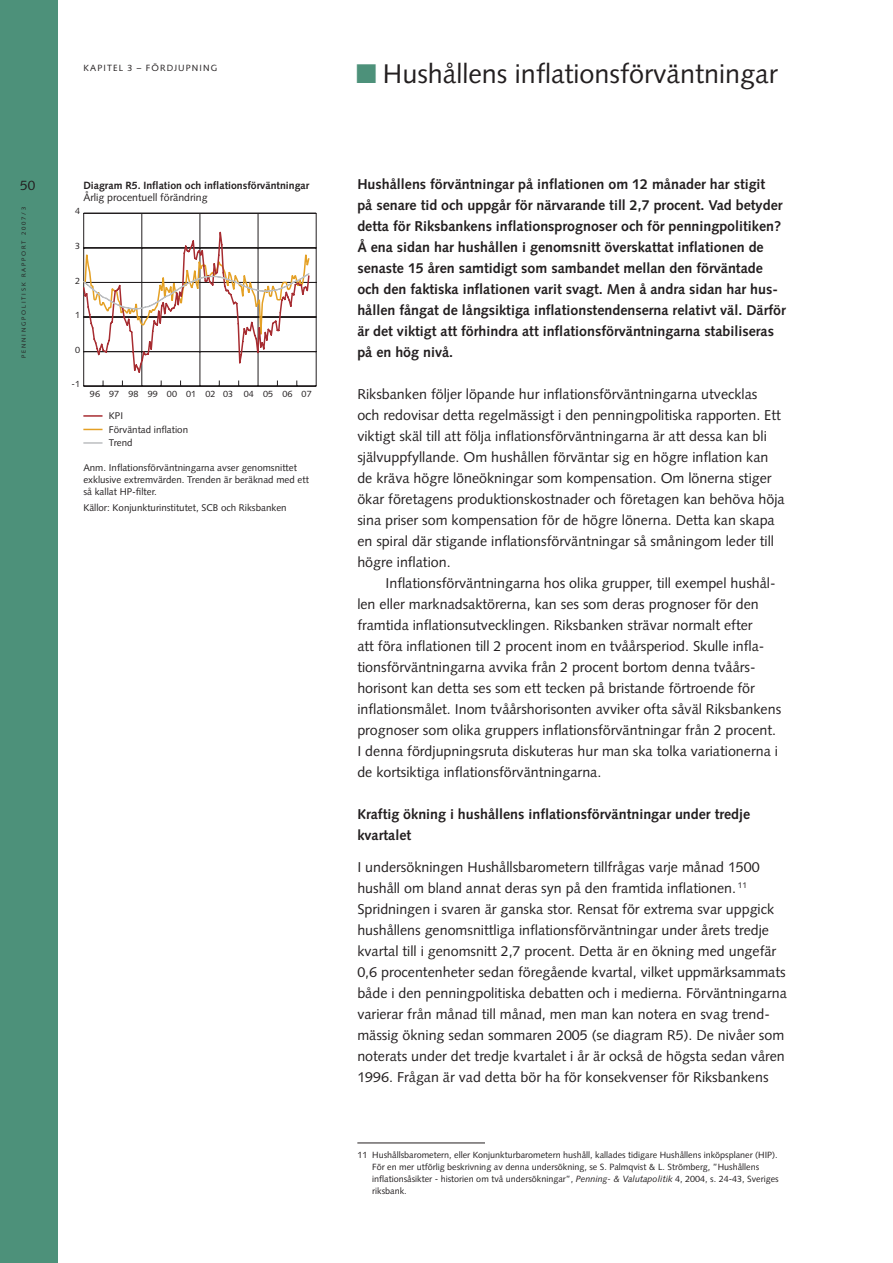
<style>
.page{position:relative;width:893px;height:1263px;background:#fff}
.page>*{position:absolute;margin:0;border:0;box-sizing:border-box;transform-origin:0 0}
.t1{font:27px "Syntax";color:#231f20}
.t2{font:14.25px/21px "Syntax";color:#231f20}
.t3{font:700 14.25px/21px "Syntax";color:#231f20}
.t4{font:13.5px "Syntax";color:#231f20}
.t5{font:700 10.5px "Syntax";color:#231f20}
.t6{font:10.5px "Syntax";color:#231f20}
.t7{font:9.75px/12px "Syntax";color:#231f20}
.t8{font:9px/12px "Syntax";color:#231f20}
.t9{font:9px "Syntax";letter-spacing:.125em;color:#231f20}
.t10{font:6px "Syntax";letter-spacing:.3em;color:#231f20}
.s1{color:#4d917a}
.s2{font-style:italic}
</style>
<div class="page">
<div style="left:0;top:0;width:57px;height:1263px;background:#4d917a"></div>
<hr style="left:141px;top:213px;width:1px;height:173px;background:#231f20">
<hr style="left:200px;top:213px;width:1px;height:173px;background:#231f20">
<hr style="left:258px;top:213px;width:1px;height:173px;background:#231f20">
<hr style="left:83px;top:213px;width:1px;height:173px;background:#231f20">
<hr style="left:316px;top:213px;width:1px;height:173px;background:#231f20">
<hr style="left:84px;top:351px;width:232px;height:1px;background:#231f20">
<hr style="left:84px;top:317px;width:232px;height:1px;background:#231f20">
<hr style="left:84px;top:282px;width:232px;height:1px;background:#231f20">
<hr style="left:84px;top:248px;width:232px;height:1px;background:#231f20">
<svg style="left:83px;top:231px;width:227px;height:143px"></svg>
<hr style="left:84px;top:213px;width:232px;height:1px;background:#231f20">
<hr style="left:84px;top:386px;width:232px;height:1px;background:#231f20">
<svg style="left:83px;top:442px;width:19px;height:2px"></svg>
<svg style="left:83px;top:429px;width:19px;height:1px"></svg>
<svg style="left:83px;top:415px;width:19px;height:2px"></svg>
<hr style="left:357px;top:1143px;width:128px;height:1px;background:#231f20">
<p class="t9" style="left:83px;top:64px;width:135px">KAPITEL 3 – FÖRDJUPNING</p>
<p class="t4" style="left:20px;top:180px;width:17px">50</p>
<p class="t10" style="left:21px;top:358px;width:153px;rotate:-90deg">PENNINGPOLITISK RAPPORT 2007/3</p>
<p class="t5" style="left:83px;top:181px;width:227px">Diagram R5. Inflation och inflationsförväntningar</p>
<p class="t6" style="left:83px;top:193px;width:126px">Årlig procentuell förändring</p>
<p class="t8" style="left:75px;top:206px;width:7px">4</p>
<p class="t8" style="left:75px;top:241px;width:7px">3</p>
<p class="t8" style="left:75px;top:275px;width:7px">2</p>
<p class="t8" style="left:75px;top:310px;width:7px">1</p>
<p class="t8" style="left:75px;top:344px;width:7px">0</p>
<p class="t8" style="left:71px;top:379px;width:10px">-1</p>
<p class="t8" style="left:90px;top:388px;width:223px">96 97 98 99 00 01 02 03 04 05 06 07</p>
<p class="t7" style="left:109px;top:410px;width:16px">KPI</p>
<p class="t7" style="left:109px;top:438px;width:25px">Trend</p>
<p class="t7" style="left:109px;top:424px;width:81px">Förväntad inflation</p>
<p class="t7" style="left:83px;top:462px;width:227px">Anm. Inflationsförväntningarna avser genomsnittet exklusive extremvärden. Trenden är beräknad med ett så kallat HP-filter.</p>
<p class="t7" style="left:83px;top:503px;width:205px">Källor: Konjunkturinstitutet, SCB och Riksbanken</p>
<h1 class="t1" style="left:356px;top:63px;width:423px"><span class="s1">■</span> Hushållens inflationsförväntningar</h1>
<p class="t3" style="left:357px;top:175px;width:430px">Hushållens förväntningar på inflationen om 12 månader har stigit<br>på senare tid och uppgår för närvarande till 2,7 procent. Vad betyder detta för Riksbankens inflationsprognoser och för penningpolitiken?<br>Å ena sidan har hushållen i genomsnitt överskattat inflationen de<br>s enaste 15 åren samtidigt som sambandet mellan den förväntade och den faktiska inflationen varit svagt. Men å andra sidan har hus&shy;hållen fångat de långsiktiga inflationstendenserna relativt väl. Därför är det viktigt att förhindra att inflationsförväntningarna stabiliseras på en hög nivå.</p>
<p class="t2" style="left:357px;top:385px;width:429px">Riksbanken följer löpande hur inflationsförväntningarna utvecklas<br>och redovisar detta regelmässigt i den penningpolitiska rapporten. Ett viktigt skäl till att följa inflationsförväntningarna är att dessa kan bli självuppfyllande. Om hushållen förväntar sig en högre inflation kan de kräva högre löneökningar som kompensation. Om lönerna stiger ökar företagens produktionskostnader och företagen kan behöva höja sina priser som kompensation för de högre lönerna. Detta kan skapa en spiral där stigande inflationsförväntningar så småningom leder till högre inflation.</p>
<p class="t2" style="left:357px;top:574px;width:425px;text-indent:28px">Inflationsförväntningarna hos olika grupper, till exempe l hushål&shy;len eller marknadsaktörerna, kan ses som deras prognoser för den framtida inflationsutvecklingen. Riksbanken strävar normalt efter<br>att föra inflationen till 2 procent inom en tvåårsperiod. Skulle infla&shy;tionsförväntningarna avvika från 2 procent bortom denna tvåårs&shy;horisont kan detta ses som ett tecken på bristande förtroende för inflations målet. Inom tvåårshorisonten avviker ofta såväl Riksbankens prognose r som olika gruppers inflationsförväntningar från 2 procent.<br>I denna fördjupningsruta diskuteras hur man ska tolka variationerna i de kortsiktiga inflationsförväntningarna.</p>
<p class="t3" style="left:357px;top:805px;width:394px">Kraftig ökning i hushållens inflationsförväntningar under tredje kvartalet</p>
<p class="t2" style="left:357px;top:858px;width:431px">I undersökningen Hushållsbarometern tillfrågas varje månad 1500 hushåll om bland annat deras syn på den framtida inflationen. <sup>11<br></sup>Spridningen i svaren är ganska stor. Rensat för extrema svar uppgick hushållens genomsnittliga inflationsförväntningar under årets tredje kvartal till i genomsnitt 2,7 procent. Detta är en ökning med ungefär 0,6 procentenheter sedan föregående kvartal, vilket uppmärksammats både i den penningpolitiska debatten och i medierna. Förväntningarna varierar från månad till månad, men man kan notera en svag trend&shy;mässig ökning sedan sommaren 2005 (se diagram R5). De nivåer som noterats under det tredje kvartalet i år är också de högsta sedan våren 1996. Frågan är vad detta bör ha för konsekvenser för Riksbankens</p>
<p class="t8" style="left:372px;top:1150px;width:408px;text-indent:-15px">11 Hushållsbarometern, eller Konjunkturbarometern hushåll, kallades tidigare Hushållens inköpsplaner (HIP).<br>För en mer utförlig beskrivning av denna undersökning, se S. Palmqvist &amp; L. Strömberg, ”Hushållens inflationsåsikter - historien om två undersökningar”, <span class="s2">Penning- &amp; Valutapolitik</span> 4, 2004, s. 24-43, Sveriges riksbank.</p>
</div>
